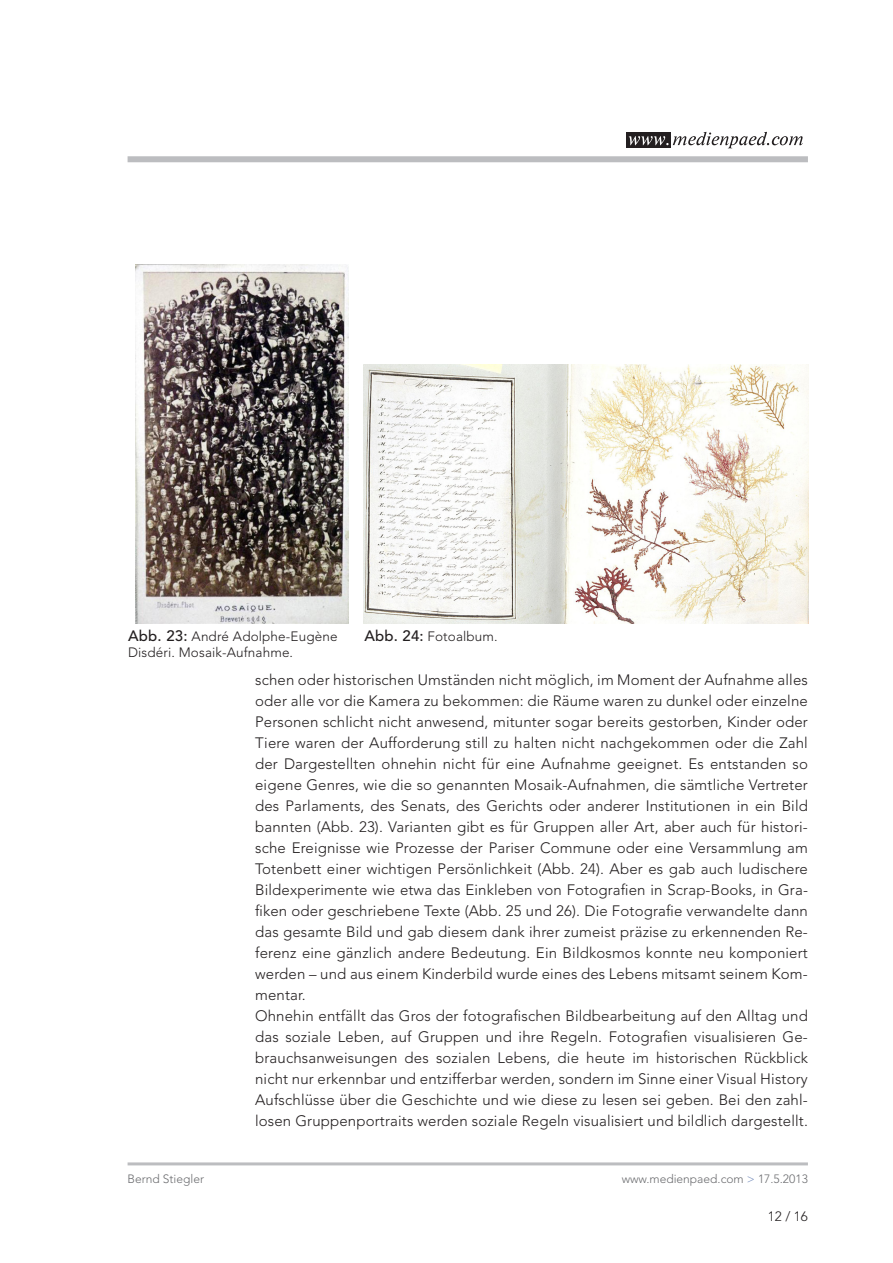
<style>
.page{position:relative;width:893px;height:1263px;background:#fff}
.page>*{position:absolute;margin:0;border:0;box-sizing:border-box;transform-origin:0 0}
.t1{font:300 15px/21px "Avenir LT Std";letter-spacing:.01em;color:#231f20}
.t2{font:300 13.5px/16.2px "Avenir LT Std";letter-spacing:.01em;color:#231f20}
.t3{font:300 12px "Avenir LT Std";color:#6c6d70}
.s1{font-weight:500;font-size:15px}
.s2{color:#748cbb}
</style>
<div class="page">
<div style="left:128px;top:156px;width:680px;height:6px;background:#bcbdc0"></div>
<hr style="left:128px;top:1162px;width:680px;height:3px;background:#bcbdc0">
<div style="left:626px;top:133px;width:45px;height:15px;background:#231f20"></div>
<svg style="left:629px;top:132px;width:174px;height:16px"></svg>
<img style="left:135px;top:265px;width:214px;height:359px">
<img style="left:364px;top:365px;width:444px;height:259px">
<p class="t2" style="left:128px;top:628px;width:211px"><span class="s1">Abb. 23:</span> André Adolphe-Eugène<br>Disdéri. Mosaik-Aufnahme.</p>
<p class="t2" style="left:364px;top:628px;width:135px"><span class="s1">Abb. 24:</span> Fotoalbum.</p>
<p class="t1" style="left:255px;top:669px;width:554px">schen oder historischen Umständen nicht möglich, im Moment der Aufnahme alles oder alle vor die Kamera zu bekommen: die Räume waren zu dunkel oder einzelne Personen schlicht nicht anwesend, mitunter sogar bereits gestorben, Kinder oder Tiere waren der Aufforderung still zu halten nicht nachgekommen oder die Zahl der Dargestellten ohnehin nicht für eine Aufnahme geeignet. Es entstanden so eigene Genres, wie die so genannten Mosaik-Aufnahmen, die sämtliche Vertreter des Parlaments, des Senats, des Gerichts oder anderer Institutionen in ein Bild bannten (Abb. 23). Varianten gibt es für Gruppen aller Art, aber auch für histori&shy;sche Ereignisse wie Prozesse der Pariser Commune oder eine Versammlung am Totenbett einer wichtigen Persönlichkeit (Abb. 24). Aber es gab auch ludischere Bildexperimente wie etwa das Einkleben von Fotografien in Scrap-Books, in Gra&shy;fiken oder geschriebene Texte (Abb. 25 und 26). Die Fotografie verwandelte dann das gesamte Bild und gab diesem dank ihrer zumeist präzise zu erkennenden Re&shy;ferenz eine gänzlich andere Bedeutung. Ein Bildkosmos konnte neu komponiert werden – und aus einem Kinderbild wurde eines des Lebens mitsamt seinem Kom&shy;mentar.<br>Ohnehin entfällt das Gros der fotografischen Bildbearbeitung auf den Alltag und das soziale Leben, auf Gruppen und ihre Regeln. Fotografien visualisieren Ge&shy;brauchsanweisungen des sozialen Lebens, die heute im historischen Rückblick nicht nur erkennbar und entzifferbar werden, sondern im Sinne einer Visual History Aufschlüsse über die Geschichte und wie diese zu lesen sei geben. Bei den zahl&shy;losen Gruppenportraits werden soziale Regeln visualisiert und bildlich dargestellt.</p>
<p class="t3" style="left:128px;top:1171px;width:78px">Bernd Stiegler</p>
<p class="t3" style="left:622px;top:1171px;width:188px">www.medienpaed.com <span class="s2">&gt;</span> 17.5.2013</p>
<p class="t2" style="left:768px;top:1208px;width:42px">12 / 16</p>
</div>
